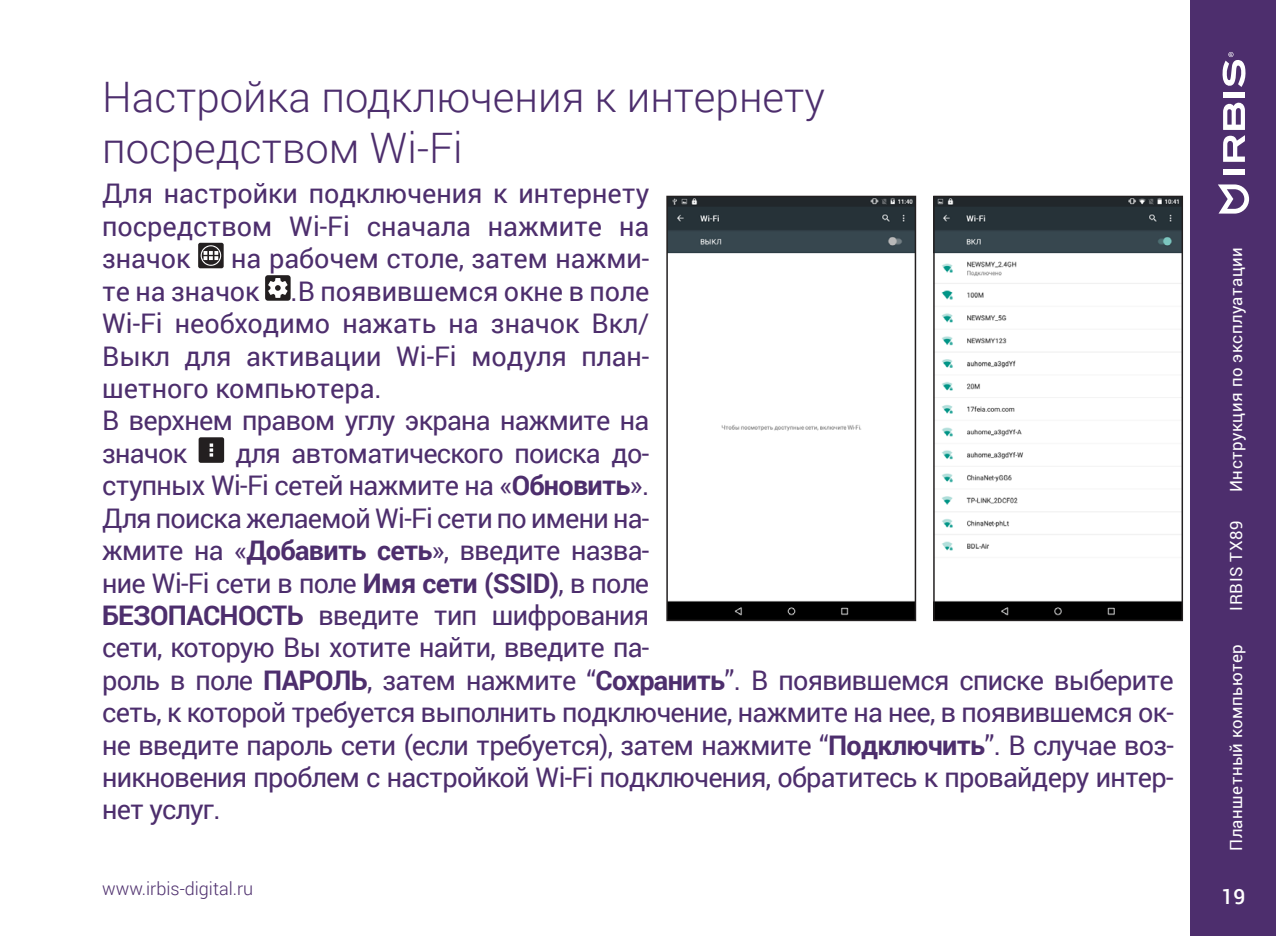
<style>
.page{position:relative;width:1276px;height:936px;background:#fff}
.page>*{position:absolute;margin:0;border:0;box-sizing:border-box;transform-origin:0 0}
.t1{font:300 42px/50.4px "Roboto";color:#4d2e6d}
.t2{font:27px/32.4px "Roboto";letter-spacing:-.025em;color:#4d2e6d;text-align:justify}
.t3{font:27px/32.4px "Roboto";color:#4d2e6d}
.t4{font:500 21px "Roboto";color:#fff}
.t5{font:300 18px "Roboto";color:#4d2e6d}
.t6{font:16.8px "Roboto";letter-spacing:.03em;color:#fff}
.s1{font-weight:700}
</style>
<div class="page">
<div style="left:1191px;top:0;width:85px;height:935px;background:#4d2e6d"></div>
<svg style="left:1218px;top:184px;width:31px;height:29px"></svg>
<svg style="left:1223px;top:102px;width:22px;height:60px"></svg>
<div style="left:1223px;top:169px;width:22px;height:5px;background:#fff"></div>
<div style="left:1223px;top:92px;width:22px;height:5px;background:#fff"></div>
<svg style="left:1222px;top:52px;width:24px;height:35px"></svg>
<div style="left:198px;top:243px;width:26px;height:25px;background:#231f20;border-radius:2px"></div>
<svg style="left:201px;top:245px;width:20px;height:21px"></svg>
<svg style="left:265px;top:275px;width:26px;height:26px"></svg>
<div style="left:199px;top:437px;width:25px;height:26px;background:#231f20;border-radius:2px"></div>
<svg style="left:210px;top:443px;width:3px;height:13px"></svg>
<img style="left:669px;top:199px;width:244px;height:419px">
<div style="left:666px;top:196px;width:250px;height:425px;border:2px solid #231f20"></div>
<img style="left:936px;top:199px;width:244px;height:419px">
<div style="left:933px;top:196px;width:250px;height:425px;border:2px solid #231f20"></div>
<h1 class="t1" style="left:102px;top:71px;width:724px">Настройка подключения к интернету посредством Wi-Fi</h1>
<p class="t2" style="left:102px;top:177px;width:549px">Для настройки подключения к интернету посредством Wi-Fi сначала нажмите на значок</p>
<p class="t3" style="left:102px;top:241px;width:549px;text-indent:129px">на рабочем столе, затем нажми&shy;те на значок .В появившемся окне в полe<br>Wi-Fi необходимо нажать на значок Вкл/<br>Выкл для активации Wi-Fi модуля план&shy;шетного компьютера.<br>В верхнем правом углу экрана нажмите на значок</p>
<p class="t2" style="left:102px;top:436px;width:1073px;text-align:left;text-indent:133px">для автоматического поиска до-<br>ступных Wi-Fi сетей нажмите на «<span class="s1">Обновить</span>».<br>Для поиска желаемой Wi-Fi сети по имени на-<br>жмите на «<span class="s1">Добавить сеть</span>», введите назва-<br>ние Wi-Fi сети в поле <span class="s1">Имя сети (SSID)</span>, в поле<br><span class="s1">БЕЗОПАСНОСТЬ</span> введите тип шифрования<br>сети, которую Вы хотите найти, введите па-<br>роль в поле <span class="s1">ПАРОЛЬ</span>, затем нажмите “<span class="s1">Сохранить</span>”. В появившемся списке выберите сеть, к которой требуется выполнить подключение, нажмите на нее, в появившемся ок&shy;не введите пароль сети (если требуется), затем нажмите “<span class="s1">Подключить</span>”. В случае воз&shy;никновения проблем с настройкой Wi-Fi подключения, обратитесь к провайдеру интер&shy;нет услуг.</p>
<p class="t5" style="left:102px;top:876px;width:153px">www.irbis-digital.ru</p>
<p class="t6" style="left:1224px;top:492px;width:246px;rotate:-90deg">Инструкция по эксплуатации</p>
<p class="t6" style="left:1224px;top:610px;width:91px;rotate:-90deg">IRBIS TX89</p>
<p class="t6" style="left:1224px;top:850px;width:208px;rotate:-90deg">Планшетный компьютер</p>
<p class="t4" style="left:1221px;top:882px;width:25px">19</p>
</div>
